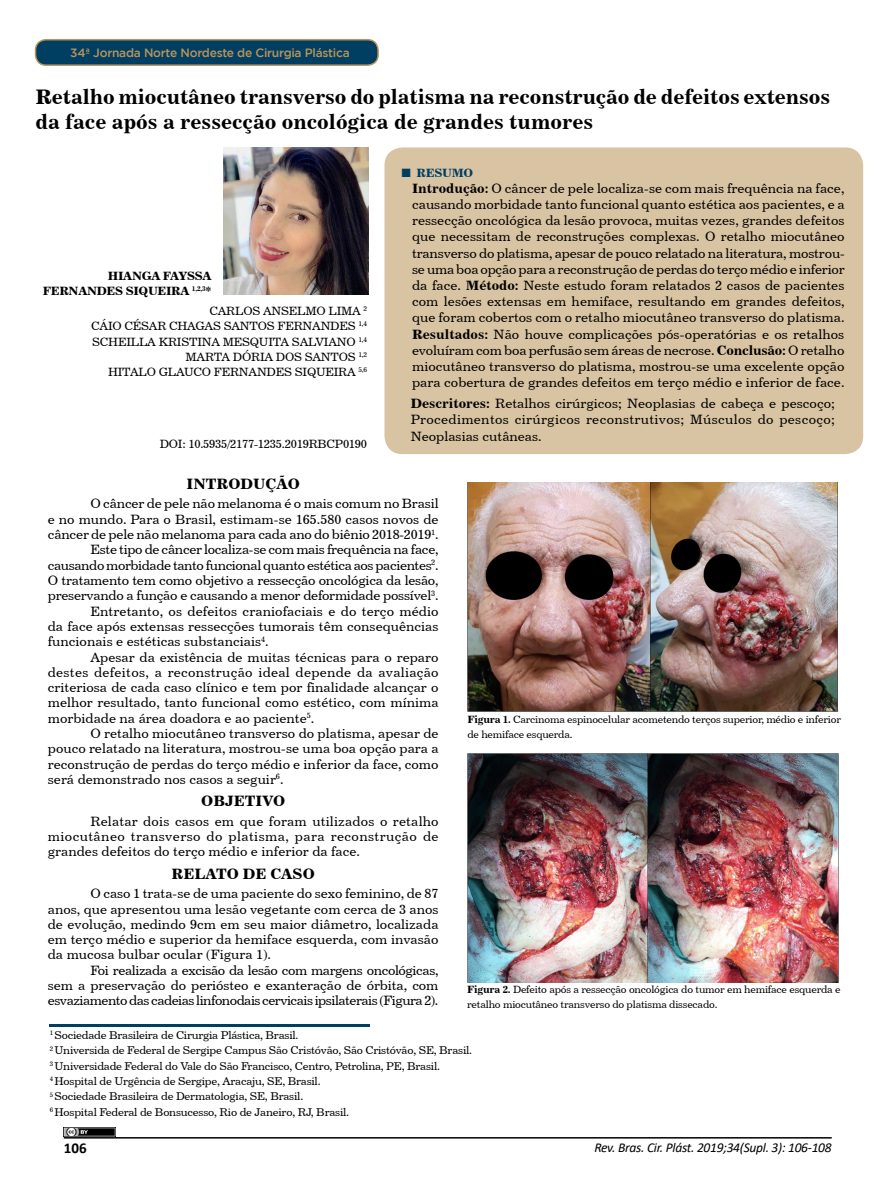
<style>
.page{position:relative;width:893px;height:1191px;background:#fff}
.page>*{position:absolute;margin:0;border:0;box-sizing:border-box;transform-origin:0 0}
.t1{font:21px/25.2px "Century 731 BT Bold A";letter-spacing:-.005em;color:#000}
.t2{font:15px "Century 731 BT Bold A";color:#000}
.t3{font:700 15px "Calibri";color:#000}
.t4{font:13.5px/16.2px "Century 731 BT Roman A";color:#000;text-align:justify}
.t5{font:13.5px "Century 731 BT Roman A";letter-spacing:-.02em;color:#000}
.t6{font:13.5px "Century 731 BT Roman A";letter-spacing:-.03em;color:#000}
.t7{font:13.5px "Century 731 BT Roman A";letter-spacing:.02em;color:#000}
.t8{font:italic 13.5px "Calibri";letter-spacing:-.02em;color:#000}
.t9{font:12px/15.3px "Century 731 BT Roman A";letter-spacing:-.02em;color:#000;text-align:right}
.t10{font:500 12px "Gotham";letter-spacing:-.02em;color:#ba945a}
.t11{font:12px/15.3px "Century 731 BT Bold A";letter-spacing:-.025em;color:#000;text-align:right}
.t12{font:12px "Century 731 BT Bold A";letter-spacing:-.02em;color:#003e62}
.t13{font:11.25px/15.3px "Century 731 BT Roman A";letter-spacing:-.02em;color:#000}
.t14{font:10.5px/15.3px "Century 731 BT Roman A";letter-spacing:-.02em;color:#000}
.s1{font-family:"Times New Roman";font-weight:700;font-size:18px}
.s2{font-family:"Century 731 BT Bold A"}
</style>
<div class="page">
<hr style="left:64px;top:1137px;width:768px;height:1px;background:#000">
<div style="left:384px;top:147px;width:479px;height:307px;background:#d8c3a2;border-radius:18px"></div>
<hr style="left:50px;top:1024px;width:320px;height:2px;background:#003e62">
<div style="left:36px;top:40px;width:342px;height:25px;background:#003e62;border-radius:10px"></div>
<div style="left:35px;top:39px;width:344px;height:27px;border:2px solid #ba945a;border-radius:10px"></div>
<img style="left:224px;top:148px;width:144px;height:146px">
<img style="left:64px;top:1127px;width:51px;height:9px">
<img style="left:467px;top:483px;width:371px;height:228px">
<img style="left:467px;top:754px;width:371px;height:228px">
<p class="t10" style="left:70px;top:46px;width:281px">34ª Jornada Norte Nordeste de Cirurgia Plástica</p>
<h1 class="t1" style="left:35px;top:84px;width:796px">Retalho miocutâneo transverso do platisma na reconstrução de defeitos extensos da face após a ressecção oncológica de grandes tumores</h1>
<p class="t11" style="left:43px;top:268px;width:170px">HIANGA FAYSSA<br>FERNANDES SIQUEIRA <sup>1,2,3</sup>*</p>
<p class="t9" style="left:91px;top:303px;width:278px">CARLOS ANSELMO LIMA <sup>2<br></sup>CÁIO CÉSAR CHAGAS SANTOS FERNANDES <sup>1,4<br></sup>SCHEILLA KRISTINA MESQUITA SALVIANO <sup>1,4<br></sup>MARTA DÓRIA DOS SANTOS <sup>1,2<br></sup>HITALO GLAUCO FERNANDES SIQUEIRA <sup>5,6</sup></p>
<p class="t9" style="left:160px;top:436px;width:209px">DOI: 10.5935/2177-1235.2019RBCP0190</p>
<p class="t12" style="left:401px;top:165px;width:74px"><span class="s1">■</span> RESUMO</p>
<p class="t4" style="left:412px;top:180px;width:434px"><span class="s2">Introdução:</span> O câncer de pele localiza-se com mais frequência na face, causando morbidade tanto funcional quanto estética aos pacientes, e a ressecção oncológica da lesão provoca, muitas vezes, grandes defeitos que necessitam de reconstruções complexas. O retalho miocutâneo transverso do platisma, apesar de pouco relatado na literatura, mostrou&shy;se uma boa opção para a reconstrução de perdas do terço médio e inferior da face. <span class="s2">Método:</span> Neste estudo foram relatados 2 casos de pacientes com lesões extensas em hemiface, resultando em grandes defeitos, que foram cobertos com o retalho miocutâneo transverso do platisma.<br><span class="s2">Resultados:</span> Não houve complicações pós-operatórias e os retalhos evoluíram com boa perfusão sem áreas de necrose. <span class="s2">Conclusão:</span> O retalho miocutâneo transverso do platisma, mostrou-se uma excelente opção para cobertura de grandes defeitos em terço médio e inferior de face.</p>
<p class="t4" style="left:411px;top:395px;width:426px"><span class="s2">Descritores:</span> Retalhos cirúrgicos; Neoplasias de cabeça e pescoço; Procedimentos cirúrgicos reconstrutivos; Músculos do pescoço; Neoplasias cutâneas.</p>
<p class="t2" style="left:187px;top:474px;width:115px">INTRODUÇÃO</p>
<p class="t4" style="left:90px;top:495px;width:350px">O câncer de pele não melanoma é o mais comum no Brasil</p>
<p class="t4" style="left:48px;top:511px;width:392px">e no mundo. Para o Brasil, estimam-se 165.580 casos novos de</p>
<p class="t4" style="left:48px;top:526px;width:392px">câncer de pele não melanoma para cada ano do biênio 2018-2019<sup>1</sup>.</p>
<p class="t5" style="left:90px;top:541px;width:350px">Este tipo de câncer localiza-se com mais frequência na face,</p>
<p class="t6" style="left:48px;top:556px;width:392px">causando morbidade tanto funcional quanto estética aos pacientes<sup>2</sup>.</p>
<p class="t5" style="left:48px;top:572px;width:392px">O tratamento tem como objetivo a ressecção oncológica da lesão,</p>
<p class="t5" style="left:48px;top:587px;width:392px">preservando a função e causando a menor deformidade possível<sup>3</sup>.</p>
<p class="t4" style="left:90px;top:602px;width:350px">Entretanto, os defeitos craniofaciais e do terço médio</p>
<p class="t4" style="left:48px;top:618px;width:392px">da face após extensas ressecções tumorais têm consequências</p>
<p class="t4" style="left:48px;top:633px;width:222px">funcionais e estéticas substanciais<sup>4</sup>.</p>
<p class="t4" style="left:90px;top:648px;width:350px">Apesar da existência de muitas técnicas para o reparo</p>
<p class="t7" style="left:48px;top:664px;width:392px">destes defeitos, a reconstrução ideal depende da avaliação</p>
<p class="t4" style="left:48px;top:679px;width:392px">criteriosa de cada caso clínico e tem por finalidade alcançar o</p>
<p class="t4" style="left:48px;top:694px;width:392px">melhor resultado, tanto funcional como estético, com mínima</p>
<p class="t4" style="left:48px;top:709px;width:268px">morbidade na área doadora e ao paciente<sup>5</sup>.</p>
<p class="t4" style="left:90px;top:725px;width:350px">O retalho miocutâneo transverso do platisma, apesar de</p>
<p class="t4" style="left:48px;top:740px;width:392px">pouco relatado na literatura, mostrou-se uma boa opção para a</p>
<p class="t4" style="left:48px;top:755px;width:392px">reconstrução de perdas do terço médio e inferior da face, como</p>
<p class="t4" style="left:48px;top:771px;width:237px">será demonstrado nos casos a seguir<sup>6</sup>.</p>
<p class="t2" style="left:201px;top:791px;width:85px">OBJETIVO</p>
<p class="t4" style="left:48px;top:813px;width:392px;line-height:15.3px;text-indent:43px">Relatar dois casos em que foram utilizados o retalho miocutâneo transverso do platisma, para reconstrução de grandes defeitos do terço médio e inferior da face.</p>
<p class="t2" style="left:172px;top:864px;width:145px">RELATO DE CASO</p>
<p class="t4" style="left:48px;top:885px;width:392px;line-height:15.3px;text-indent:43px">O caso 1 trata-se de uma paciente do sexo feminino, de 87 anos, que apresentou uma lesão vegetante com cerca de 3 anos de evolução, medindo 9cm em seu maior diâmetro, localizada em terço médio e superior da hemiface esquerda, com invasão da mucosa bulbar ocular (Figura 1).</p>
<p class="t4" style="left:48px;top:962px;width:392px;line-height:15.3px;text-indent:43px">Foi realizada a excisão da lesão com margens oncológicas, sem a preservação do periósteo e exanteração de órbita, com esvaziamento das cadeias linfonodais cervicais ipsilaterais (Figura 2).</p>
<p class="t14" style="left:467px;top:711px;width:375px"><span class="s2">Figura 1.</span> Carcinoma espinocelular acometendo terços superior, médio e inferior de hemiface esquerda.</p>
<p class="t14" style="left:467px;top:981px;width:375px"><span class="s2">Figura 2.</span> Defeito após a ressecção oncológica do tumor em hemiface esquerda e retalho miocutâneo transverso do platisma dissecado.</p>
<p class="t13" style="left:50px;top:1027px;width:424px"><sup>1</sup> Sociedade Brasileira de Cirurgia Plástica, Brasil.<br><sup>2</sup> Universida de Federal de Sergipe Campus São Cristóvão, São Cristóvão, SE, Brasil.<br><sup>3</sup> Universidade Federal do Vale do São Francisco, Centro, Petrolina, PE, Brasil.<br><sup>4</sup> Hospital de Urgência de Sergipe, Aracaju, SE, Brasil.<br><sup>5</sup> Sociedade Brasileira de Dermatologia, SE, Brasil.<br><sup>6</sup> Hospital Federal de Bonsucesso, Rio de Janeiro, RJ, Brasil.</p>
<p class="t3" style="left:64px;top:1137px;width:24px">106</p>
<p class="t8" style="left:594px;top:1138px;width:239px">Rev. Bras. Cir. Plást. 2019;34(Supl. 3): 106-108</p>
</div>
